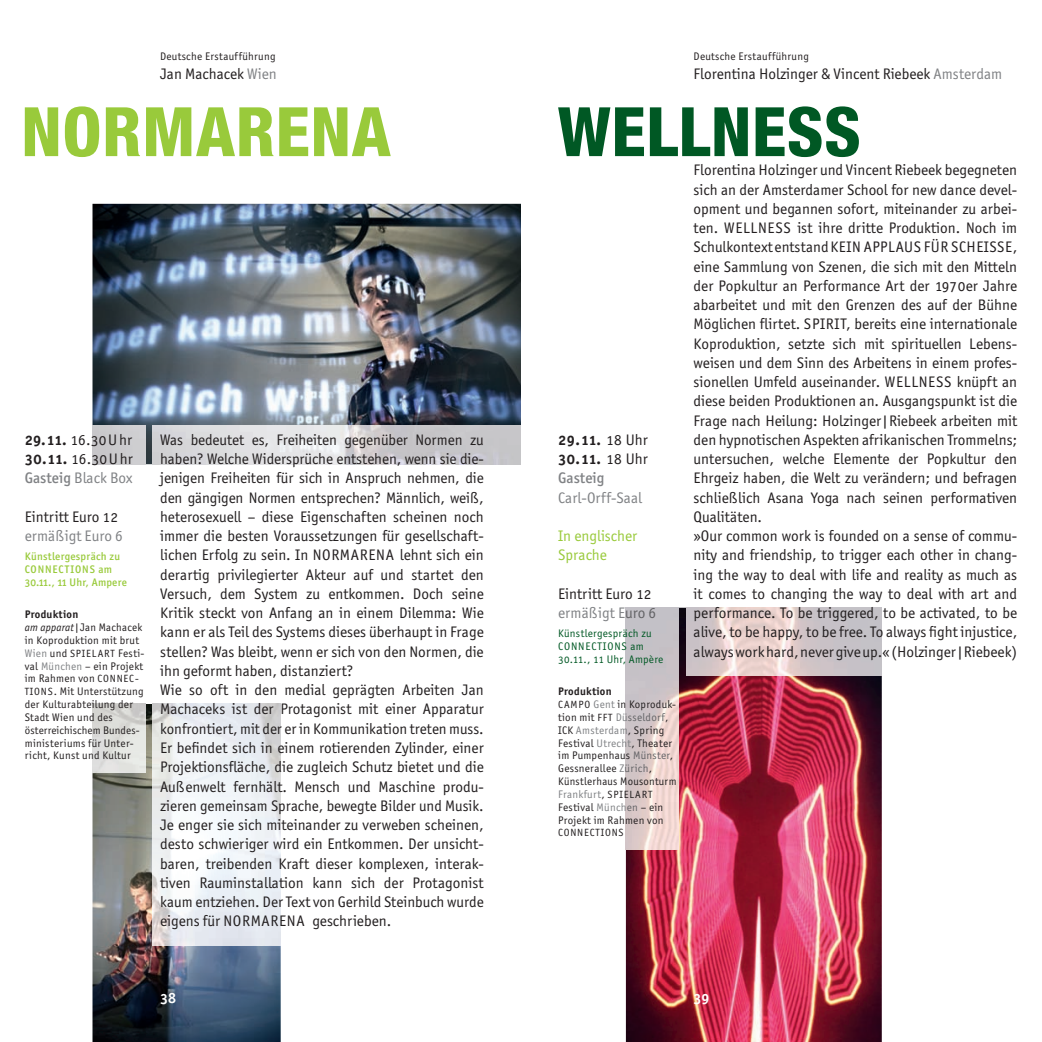
<style>
.page{position:relative;width:1042px;height:1042px;background:#fff}
.page>*{position:absolute;margin:0;border:0;box-sizing:border-box;transform-origin:0 0}
.t1{font:800 condensed 68.25px "Helvetica Neue";letter-spacing:.01em;color:#99ca3b}
.t2{font:800 condensed 68.25px "Helvetica Neue";letter-spacing:.01em;color:#005824}
.t3{font:15.4px/19.2px "Officina San ITC Book OS";color:#231f20}
.t4{font:15.4px "Officina San ITC Book OS";color:#808285}
.t5{font:15.4px "Officina San ITC Bold OS";letter-spacing:-.005em;color:#231f20}
.t6{font:15.4px/19.2px "Officina San ITC Book OS";color:#99ca3b}
.t7{font:15.4px "Officina San ITC Medium OS";color:#808285}
.t8{font:14.88px "Officina San ITC Bold OS";color:#fff}
.t9{font:11.03px/12.8px "Officina San ITC Book OS";letter-spacing:.025em;color:#231f20}
.t10{font:11.03px/12.8px "Officina San ITC Medium OS";letter-spacing:.025em;color:#99ca3b}
.t11{font:11.03px/12.8px "Officina San ITC Book OS";letter-spacing:.025em;color:#005824}
.t12{font:11.03px "Officina San ITC Bold OS";letter-spacing:.025em;color:#231f20}
.t13{font:10.5px "Officina San ITC Book OS";letter-spacing:.08em;color:#231f20}
.s1{color:#808285}
.s2{font-family:"Officina San ITC Bold OS"}
.s3{font-family:"Officina San ITC Medium OS";color:#808285}
.s4{font-family:"Officina San ITC Book Ital OS"}
.s5{font-size:10.5px}
.s6{font-family:"Officina San ITC Book OS"}
.s7{color:#636366}
</style>
<div class="page">
<img style="left:92px;top:204px;width:429px;height:260px">
<img style="left:626px;top:608px;width:256px;height:434px">
<img style="left:92px;top:704px;width:189px;height:338px">
<img style="left:153px;top:426px;width:368px;height:38px">
<img style="left:153px;top:704px;width:128px;height:241px">
<img style="left:686px;top:608px;width:196px;height:68px">
<div style="left:92px;top:426px;width:53px;height:38px;background:#cbcacd"></div>
<img style="left:92px;top:704px;width:53px;height:68px">
<svg style="left:625px;top:607px;width:54px;height:242px"></svg>
<img style="left:626px;top:608px;width:53px;height:241px">
<p class="t9" style="left:160px;top:50px;width:117px">Deutsche Erstaufführung</p>
<p class="t3" style="left:160px;top:64px;width:118px">Jan Machacek <span class="s1">Wien</span></p>
<p class="t9" style="left:693px;top:50px;width:117px">Deutsche Erstaufführung</p>
<p class="t3" style="left:693px;top:64px;width:310px">Florentina Holzinger &amp; Vincent Riebeek <span class="s1">Amsterdam</span></p>
<h1 class="t1" style="left:21px;top:90px;width:371px">NORMARENA</h1>
<h1 class="t2" style="left:558px;top:90px;width:305px">WELLNESS</h1>
<p class="t3" style="left:25px;top:430px;width:109px"><span class="s2">29. 11.</span> 16.30 U hr</p>
<p class="t3" style="left:25px;top:449px;width:110px"><span class="s2">30. 11.</span> 16.30 U hr<br><span class="s3">Gasteig</span> <span class="s1">Black Box</span></p>
<p class="t3" style="left:25px;top:507px;width:95px">Eintritt Euro 12</p>
<p class="t4" style="left:25px;top:527px;width:100px">ermäßigt Euro 6</p>
<p class="t10" style="left:25px;top:550px;width:104px">Künstlergespräch zu<br>CONNECTIONS am<br>30.11., 11 Uhr, Ampere</p>
<p class="t12" style="left:25px;top:607px;width:55px">Produktion</p>
<p class="t9" style="left:25px;top:621px;width:121px"><span class="s4">am apparat</span>|Jan Machacek in Koproduktion mit brut<br><span class="s1">Wien</span> und <span class="s5">SPIELART</span> Festi&shy;val <span class="s1">München</span> – ein Projekt im Rahmen von <span class="s5">CONNEC-<br>TIONS</span>. Mit Unterstützung der Kulturabteilung der<br>Stadt Wien und des österreichischem Bundes&shy;ministeriums für Unter&shy;richt, Kunst und Kultur</p>
<p class="t3" style="left:160px;top:430px;width:325px">Was bedeutet es, Freiheiten gegenüber Normen zu haben? Welche Widersprüche entstehen, wenn sie die&shy;jenigen Freiheiten für sich in Anspruch nehmen, die den gängigen Normen entsprechen? Männlich, weiß, heterosexuell – diese Eigenschaften scheinen noch immer die besten Voraussetzungen für gesellschaft&shy;lichen Erfolg zu sein. In NORMARENA lehnt sich ein derartig privilegierter Akteur auf und startet den Versuch, dem System zu entkommen. Doch seine Kritik steckt von Anfang an in einem Dilemma: Wie kann er als Teil des Systems dieses überhaupt in Frage stellen? Was bleibt, wenn er sich von den Normen, die ihn geformt haben, distanziert?<br>Wie so oft in den medial geprägten Arbeiten Jan Machaceks ist der Protagonist mit einer Apparatur konfrontiert, mit der er in Kommunikation treten muss.<br>Er befindet sich in einem rotierenden Zylinder, einer Projektionsfläche, die zugleich Schutz bietet und die Außenwelt fernhält. Mensch und Maschine produ&shy;zieren gemeinsam Sprache, bewegte Bilder und Musik.<br>Je enger sie sich miteinander zu verweben scheinen, desto schwieriger wird ein Entkommen. Der unsicht&shy;baren, treibenden Kraft dieser komplexen, interak&shy;tiven Rauminstallation kann sich der Protagonist kaum entziehen. Der Text von Gerhild Steinbuch wurde eigens für NORMARENA geschrieben.</p>
<p class="t5" style="left:558px;top:430px;width:91px">29. 11. <span class="s6">18 Uhr</span></p>
<p class="t5" style="left:558px;top:449px;width:91px">30. 11. <span class="s6">18 Uhr</span></p>
<p class="t7" style="left:558px;top:469px;width:48px">Gasteig</p>
<p class="t4" style="left:558px;top:488px;width:85px">Carl-Orff-Saal</p>
<p class="t6" style="left:558px;top:526px;width:81px">In englischer<br>Sprache</p>
<p class="t3" style="left:558px;top:584px;width:100px">Eintritt Euro 12 <span class="s1">ermäßigt E</span><span class="s7">uro 6</span></p>
<p class="t11" style="left:558px;top:627px;width:107px">Künstlergespräch zu<br>CONNECTIONS am<br>30.11., 11 Uhr, Ampère</p>
<p class="t12" style="left:558px;top:684px;width:55px">Produktion</p>
<p class="t9" style="left:558px;top:698px;width:120px"><span class="s5">CAMPO</span> <span class="s1">Gent</span> in Koproduk&shy;tion mit <span class="s5">FFT</span> <span class="s1">Dü</span><span class="s7">sseldorf</span>,<br>ICK <span class="s1">Amsterdam</span>, Spring<br>Festival <span class="s1">Utrecht</span>, Theater im Pumpenhaus <span class="s7">Münster</span>,<br>Gessnerallee <span class="s1">Z</span><span class="s7">ürich</span>,<br>Künstlerhaus Mousonturm<br><span class="s1">Frankfurt</span>, <span class="s5">SPIELART<br></span>Festival <span class="s1">Münch</span><span class="s7">en</span> – ein<br>Projekt im Rahmen von</p>
<p class="t13" style="left:558px;top:827px;width:67px">CONNECTIONS</p>
<p class="t3" style="left:693px;top:160px;width:325px">Florentina Holzinger und Vincent Riebeek begegneten sich an der Amsterdamer School for new dance devel&shy;opment und begannen sofort, miteinander zu arbei&shy;ten. WELLNESS ist ihre dritte Produktion. Noch im Schulkontext entstand KEIN APPLAUS FÜR SCHEISSE, eine Sammlung von Szenen, die sich mit den Mitteln der Popkultur an Performance Art der 1970er Jahre abarbeitet und mit den Grenzen des auf der Bühne Möglichen flirtet. SPIRIT, bereits eine internationale Koproduktion, setzte sich mit spirituellen Lebens&shy;weisen und dem Sinn des Arbeitens in einem profes&shy;sionellen Umfeld auseinander. WELLNESS knüpft an diese beiden Produktionen an. Ausgangspunkt ist die Frage nach Heilung: Holzinger|Riebeek arbeiten mit den hypnotischen Aspekten afrikanischen Trommelns; untersuchen, welche Elemente der Popkultur den Ehrgeiz haben, die Welt zu verändern; und befragen schließlich Asana Yoga nach seinen performativen Qualitäten.<br>»Our common work is founded on a sense of commu&shy;nity and friendship, to trigger each other in chang&shy;ing the way to deal with life and reality as much as it comes to changing the way to deal with art and performance. To be triggered, to be activated, to be alive, to be happy, to be free. To always fight injustice, always work hard, never give up.« (Holzinger|Riebeek)</p>
<p class="t8" style="left:160px;top:989px;width:17px">38</p>
<p class="t8" style="left:693px;top:989px;width:17px">39</p>
</div>
